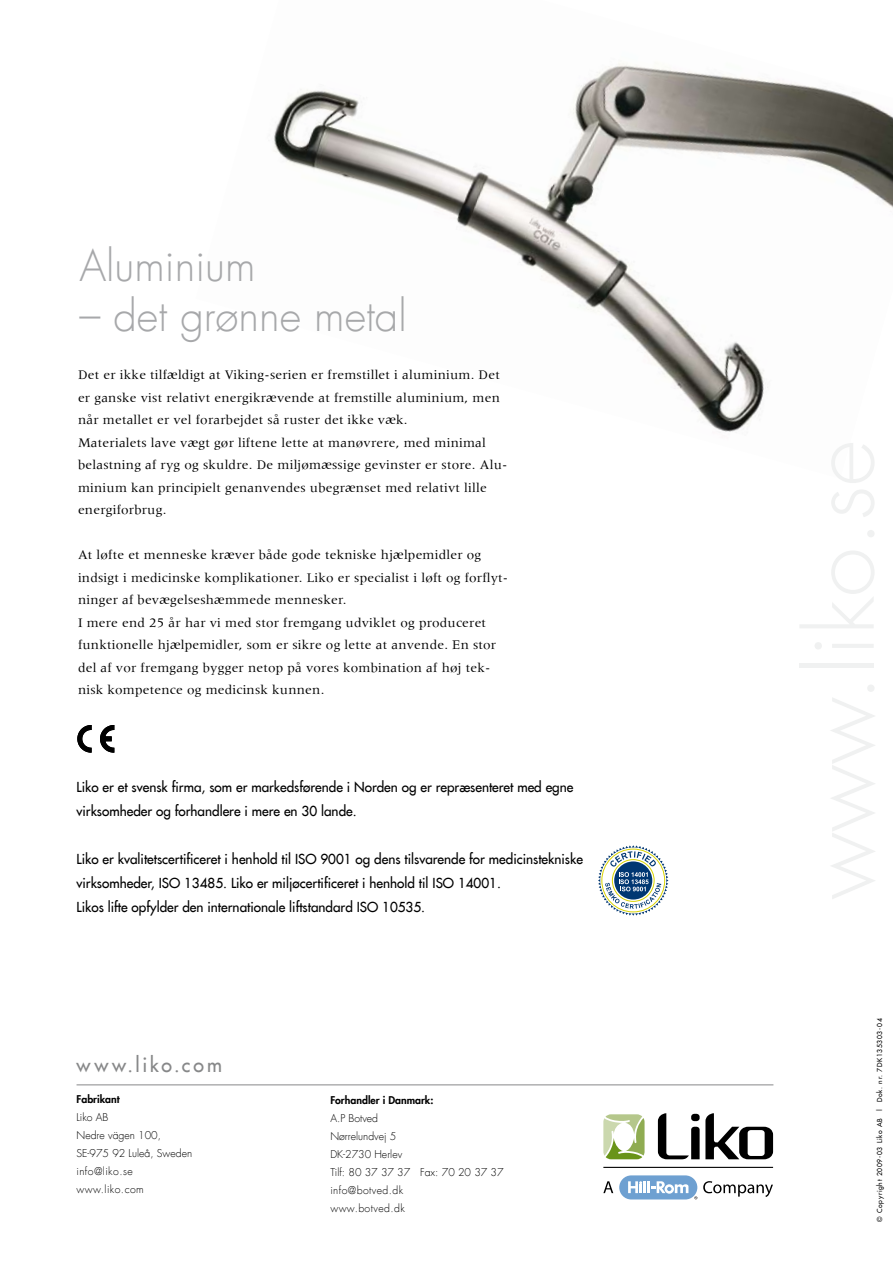
<style>
.page{position:relative;width:893px;height:1263px;background:#fff}
.page>*{position:absolute;margin:0;border:0;box-sizing:border-box;transform-origin:0 0}
.t1{font:300 42px "Futura LT";color:#a7a8aa}
.t2{font:19.5px "Futura LT";letter-spacing:.15em;color:#878889}
.t3{font:13.5px/22.5px "Meridien";letter-spacing:.015em;color:#000}
.t4{font:13.5px/24px "Futura LT";color:#000}
.t5{font:300 10.5px/18px "Futura LT";color:#000}
.t6{font:800 10.5px "Futura LT";color:#000}
.t7{font:6.75px "Futura LT";letter-spacing:.1em;color:#000}
</style>
<div class="page">
<img style="left:273px;top:63px;width:620px;height:369px">
<div style="left:619px;top:1175px;width:78px;height:24px;background:#6ea0d1;border-radius:12px"></div>
<svg style="left:628px;top:1181px;width:60px;height:13px"></svg>
<svg style="left:603px;top:1181px;width:10px;height:12px"></svg>
<svg style="left:703px;top:1181px;width:70px;height:16px"></svg>
<svg style="left:603px;top:1114px;width:42px;height:45px"></svg>
<svg style="left:658px;top:1113px;width:115px;height:46px"></svg>
<hr style="left:603px;top:1167px;width:170px;height:1px;background:#000">
<hr style="left:77px;top:1084px;width:696px;height:1px;background:#878889">
<svg style="left:78px;top:725px;width:36px;height:27px"></svg>
<svg style="left:598px;top:845px;width:70px;height:71px"></svg>
<h1 class="t1" style="left:79px;top:240px;width:178px">Aluminium</h1>
<h1 class="t1" style="left:79px;top:290px;width:329px">– det grønne metal</h1>
<p class="t3" style="left:78px;top:364px;width:431px">Det er ikke tilfældigt at Viking-serien er fremstillet i aluminium. Det er ganske vist relativt energikrævende at fremstille aluminium, men når metallet er vel forarbejdet så ruster det ikke væk.<br>Materialets lave vægt gør liftene lette at manøvrere, med minimal belastning af ryg og skuldre. De miljømæssige gevinster er store. Alu&shy;minium kan principielt genanvendes ubegrænset med relativt lille energiforbrug.</p>
<p class="t3" style="left:78px;top:544px;width:432px">At løfte et menneske kræver både gode tekniske hjælpemidler og indsigt i medicinske komplikationer. Liko er specialist i løft og forflyt&shy;ninger af bevægelseshæmmede mennesker.<br>I mere end 25 år har vi med stor fremgang udviklet og produceret funktionelle hjælpemidler, som er sikre og lette at anvende. En stor del af vor fremgang bygger netop på vores kombination af høj tek&shy;nisk kompetence og medicinsk kunnen.</p>
<p class="t4" style="left:77px;top:775px;width:498px">Liko er et svensk firma, som er markedsførende i Norden og er repræsenteret med egne virksomheder og forhandlere i mere en 30 lande.</p>
<p class="t4" style="left:77px;top:847px;width:508px">Liko er kvalitetscertificeret i henhold til ISO 9001 og dens tilsvarende for medicinstekniske virksomheder, ISO 13485. Liko er miljøcertificeret i henhold til ISO 14001.<br>Likos lifte opfylder den internationale liftstandard ISO 10535.</p>
<h2 class="t2" style="left:77px;top:1052px;width:147px">www.liko.com</h2>
<p class="t6" style="left:77px;top:1092px;width:45px">Fabrikant</p>
<p class="t5" style="left:77px;top:1109px;width:117px">Liko AB<br>Nedre vägen 100,<br>SE-975 92 Luleå, Sweden info@liko.se www.liko.com</p>
<p class="t6" style="left:330px;top:1093px;width:105px">Forhandler i Danmark:</p>
<p class="t5" style="left:330px;top:1109px;width:175px">A.P Botved<br>Nørrelundvej 5<br>DK-2730 Herlev<br>Tilf: 80 37 37 37 Fax: 70 20 37 37 info@botved.dk<br>www.botved.dk</p>
<p class="t7" style="left:875px;top:1222px;width:205px;rotate:-90deg">© Copyright 2009-03 Liko AB | Dok. nr. 7DK135303-04</p>
</div>
